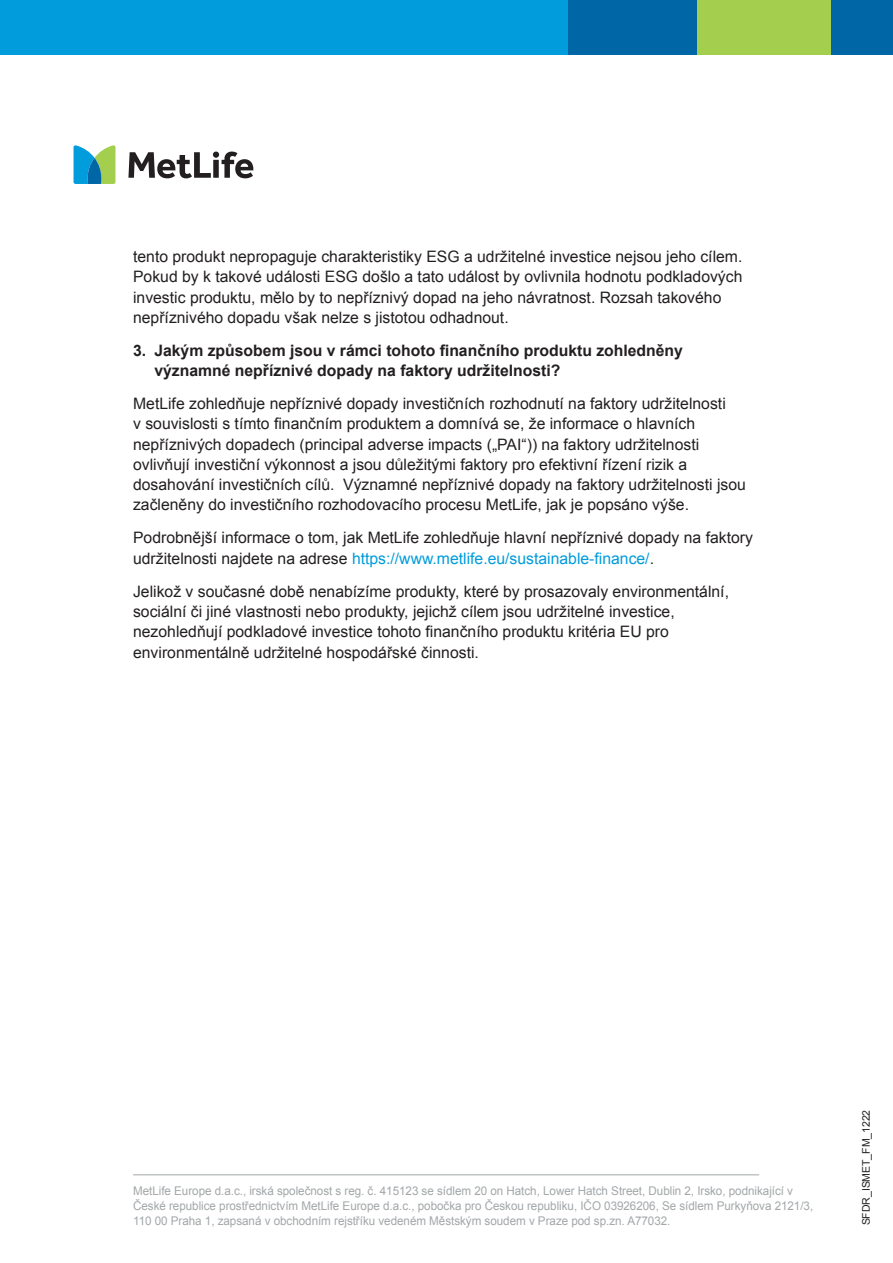
<style>
.page{position:relative;width:893px;height:1263px;background:#fff}
.page>*{position:absolute;margin:0;border:0;box-sizing:border-box;transform-origin:0 0}
.t1{font:15.75px/20.2px "Arial";color:#231f20}
.t2{font:700 15.75px/20.2px "Arial";color:#231f20}
.t3{font:12px/15px "Arial";letter-spacing:-.005em;color:#a3a7a9}
.t4{font:10.5px "Arial";letter-spacing:-.005em;color:#231f20}
.s1{color:#009cdc}
</style>
<div class="page">
<svg style="left:128px;top:152px;width:125px;height:26px"></svg>
<svg style="left:74px;top:145px;width:41px;height:39px;background:#5ab1a5"></svg>
<div style="left:0;top:0;width:893px;height:54px;background:#009cdc"></div>
<div style="left:569px;top:0;width:324px;height:54px;background:#0066a5"></div>
<div style="left:697px;top:0;width:133px;height:54px;background:#a4cf4e"></div>
<hr style="left:133px;top:1174px;width:626px;height:1px;background:#a3a7a9">
<p class="t1" style="left:133px;top:247px;width:611px">tento produkt nepropaguje charakteristiky ESG a udržitelné investice nejsou jeho cílem.<br>Pokud by k takové události ESG došlo a tato událost by ovlivnila hodnotu podkladových investic produktu, mělo by to nepříznivý dopad na jeho návratnost. Rozsah takového nepříznivého dopadu však nelze s jistotou odhadnout.</p>
<p class="t2" style="left:154px;top:341px;width:530px;text-indent:-21px">3. Jakým způsobem jsou v rámci tohoto finančního produktu zohledněny významné nepříznivé dopady na faktory udržitelnosti?</p>
<p class="t1" style="left:133px;top:394px;width:614px">MetLife zohledňuje nepříznivé dopady investičních rozhodnutí na faktory udržitelnosti<br>v souvislosti s tímto finančním produktem a domnívá se, že informace o hlavních nepříznivých dopadech (principal adverse impacts („PAI“)) na faktory udržitelnosti ovlivňují investiční výkonnost a jsou důležitými faktory pro efektivní řízení rizik a dosahování investičních cílů. Významné nepříznivé dopady na faktory udržitelnosti jsou začleněny do investičního rozhodovacího procesu MetLife, jak je popsáno výše.</p>
<p class="t1" style="left:133px;top:528px;width:621px">Podrobnější informace o tom, jak MetLife zohledňuje hlavní nepříznivé dopady na faktory udržitelnosti najdete na adrese <span class="s1">https://www.metlife.eu/sustainable-finance/</span>.</p>
<p class="t1" style="left:133px;top:581px;width:597px">Jelikož v současné době nenabízíme produkty, které by prosazovaly environmentální, sociální či jiné vlastnosti nebo produkty, jejichž cílem jsou udržitelné investice, nezohledňují podkladové investice tohoto finančního produktu kritéria EU pro environmentálně udržitelné hospodářské činnosti.</p>
<p class="t3" style="left:133px;top:1184px;width:682px">MetLife Europe d.a.c., irská společnost s reg. č. 415123 se sídlem 20 on Hatch, Lower Hatch Street, Dublin 2, Irsko, podnikající v<br>České republice prostřednictvím MetLife Europe d.a.c., pobočka pro Českou republiku, IČO 03926206, Se sídlem Purkyňova 2121/3,<br>110 00 Praha 1, zapsaná v obchodním rejstříku vedeném Městským soudem v Praze pod sp.zn. A77032.</p>
<p class="t4" style="left:859px;top:1225px;width:117px;rotate:-90deg">SFDR_ISMET_FM_1222</p>
</div>
